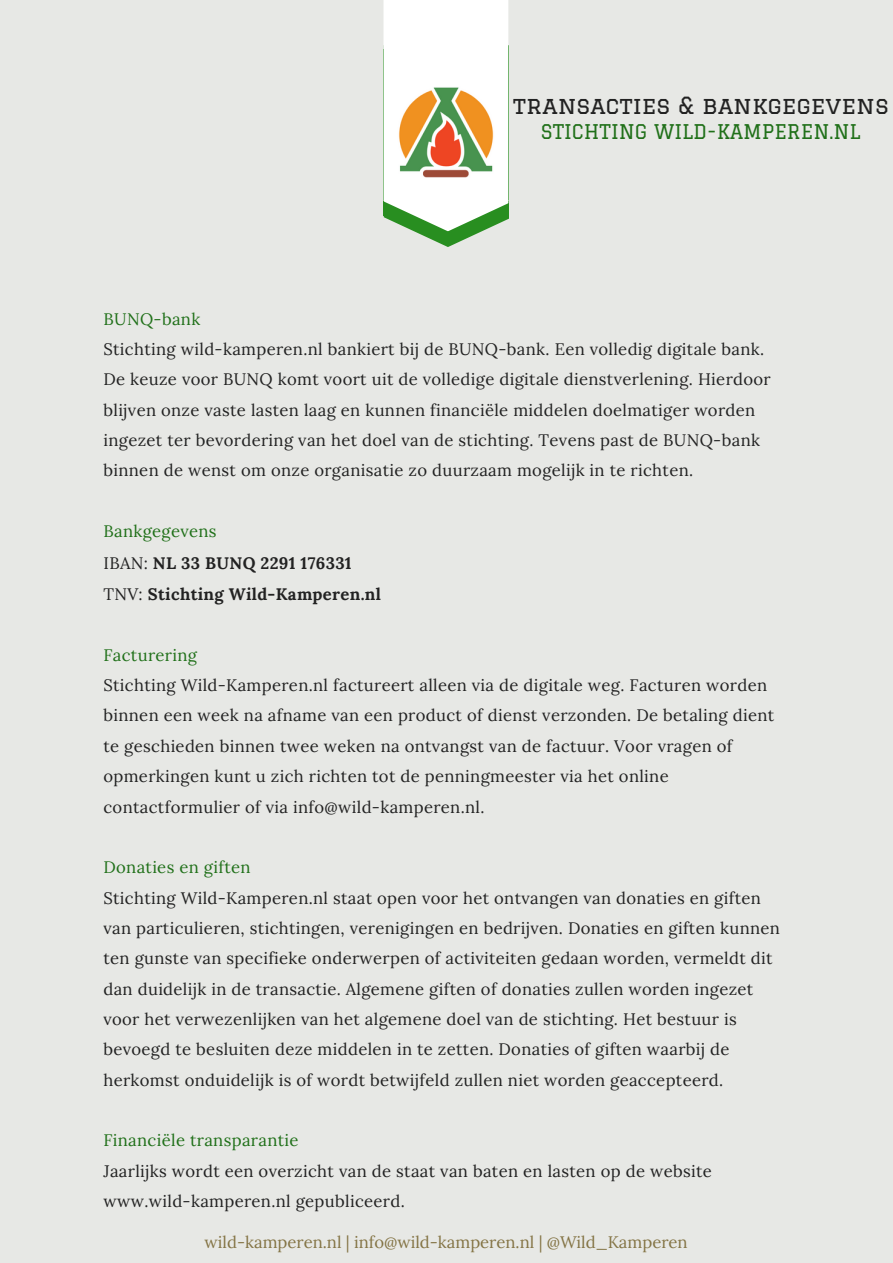
<style>
.page{position:relative;width:893px;height:1263px;background:#fff}
.page>*{position:absolute;margin:0;border:0;box-sizing:border-box;transform-origin:0 0}
.t1{font:23.1px "Graduate";color:#222}
.t2{font:19.8px "Graduate";color:#207019}
.t3{font:16.65px/30.3px "Lora";letter-spacing:.02em;color:#222}
.t4{font:700 16.65px/31.5px "Lora";letter-spacing:.02em;color:#222}
.t5{font:16.65px "Lora";letter-spacing:.02em;color:#207019}
.t6{font:16.65px "Lora";color:#847445}
.s1{font-weight:400;color:#207019}
.s2{font-weight:400}
</style>
<div class="page">
<div style="left:0;top:0;width:892px;height:1262px;background:#e7e8e5"></div>
<svg style="left:384px;top:0;width:124px;height:247px;background:#e9f2e8"></svg>
<img style="left:397px;top:87px;width:98px;height:91px">
<h1 class="t1" style="left:513px;top:92px;width:377px">transacties &amp; bankgegevens</h1>
<p class="t2" style="left:541px;top:121px;width:321px">STICHTING WILD-KAMPEREN.NL</p>
<p class="t5" style="left:103px;top:309px;width:98px">BUNQ-bank</p>
<p class="t3" style="left:103px;top:334px;width:668px">Stichting wild-kamperen.nl bankiert bij de BUNQ-bank. Een volledig digitale bank.<br>De keuze voor BUNQ komt voort uit de volledige digitale dienstverlening. Hierdoor blijven onze vaste lasten laag en kunnen financiële middelen doelmatiger worden ingezet ter bevordering van het doel van de stichting. Tevens past de BUNQ-bank binnen de wenst om onze organisatie zo duurzaam mogelijk in te richten.</p>
<p class="t4" style="left:103px;top:515px;width:279px"><span class="s1">Bankgegevens<br></span><span class="s2">IBAN:</span> NL 33 BUNQ 2291 176331<br><span class="s2">TNV:</span> Stichting Wild-Kamperen.nl</p>
<p class="t5" style="left:103px;top:645px;width:95px">Facturering</p>
<p class="t3" style="left:103px;top:670px;width:672px">Stichting Wild-Kamperen.nl factureert alleen via de digitale weg. Facturen worden binnen een week na afname van een product of dienst verzonden. De betaling dient te geschieden binnen twee weken na ontvangst van de factuur. Voor vragen of opmerkingen kunt u zich richten tot de penningmeester via het online contactformulier of via info@wild-kamperen.nl.</p>
<p class="t5" style="left:103px;top:857px;width:149px">Donaties en giften</p>
<p class="t3" style="left:103px;top:883px;width:678px">Stichting Wild-Kamperen.nl staat open voor het ontvangen van donaties en giften van particulieren, stichtingen, verenigingen en bedrijven. Donaties en giften kunnen ten gunste van specifieke onderwerpen of activiteiten gedaan worden, vermeldt dit dan duidelijk in de transactie. Algemene giften of donaties zullen worden ingezet voor het verwezenlijken van het algemene doel van de stichting. Het bestuur is bevoegd te besluiten deze middelen in te zetten. Donaties of giften waarbij de herkomst onduidelijk is of wordt betwijfeld zullen niet worden geaccepteerd.</p>
<p class="t5" style="left:103px;top:1131px;width:196px">Financiële transparantie</p>
<p class="t3" style="left:103px;top:1156px;width:610px">Jaarlijks wordt een overzicht van de staat van baten en lasten op de website www.wild-kamperen.nl gepubliceerd.</p>
<p class="t6" style="left:205px;top:1232px;width:484px">wild-kamperen.nl | info@wild-kamperen.nl | @Wild_Kamperen</p>
</div>
